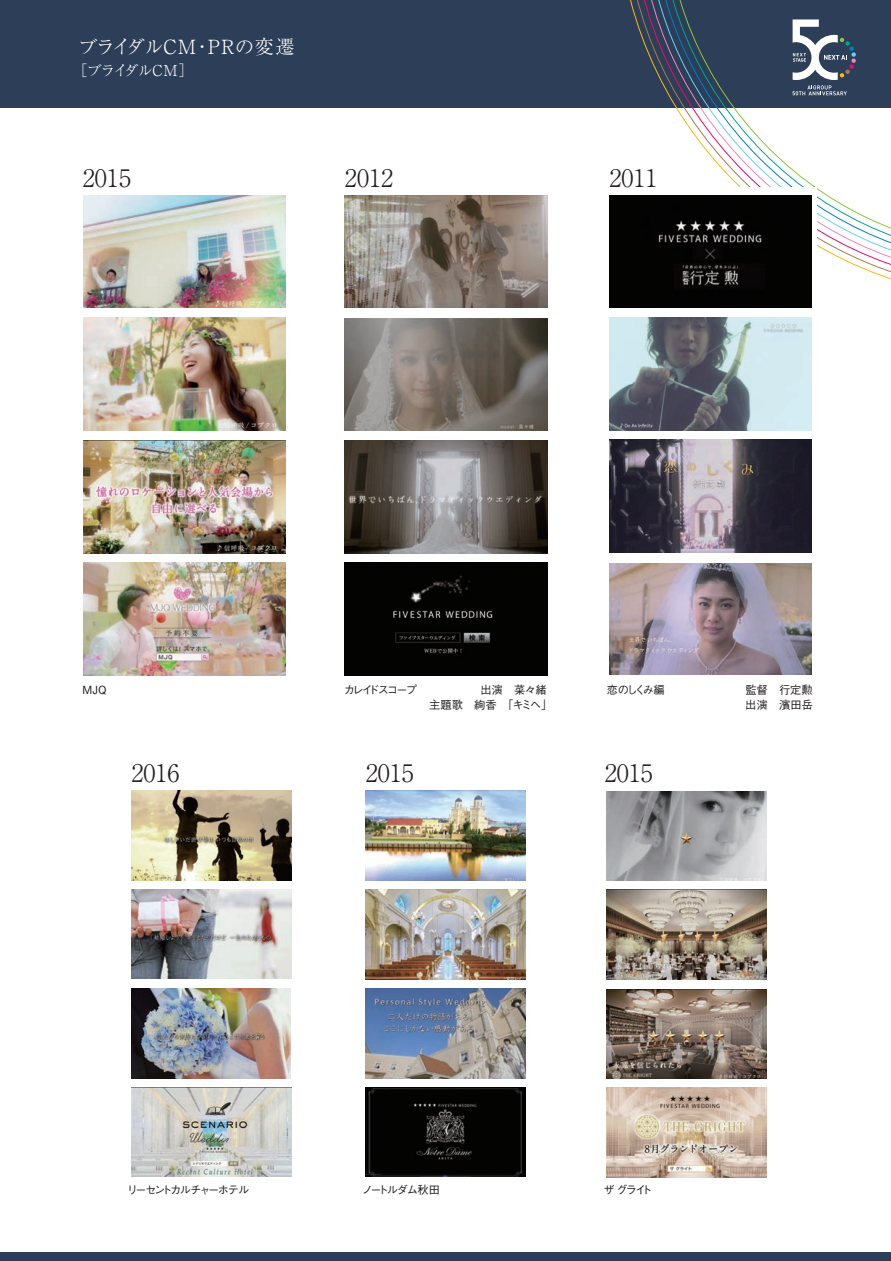
<style>
.page{position:relative;width:891px;height:1261px;background:#fff}
.page>*{position:absolute;margin:0;border:0;box-sizing:border-box;transform-origin:0 0}
.t1{font:300 24.15px "Ryumin Pro";color:#231f20}
.t2{font:300 19.5px "Ryumin Pro";color:#fff}
.t3{font:300 15px "Ryumin Pro";letter-spacing:-.08em;color:#fff}
.t4{font:500 11.25px "Gothic BBB Pro";letter-spacing:-.14em;color:#231f20}
.t5{font:500 11.25px "Gothic BBB Pro";letter-spacing:-.165em;color:#231f20}
.t6{font:500 11.25px/15px "Gothic BBB Pro";letter-spacing:-.005em;color:#231f20}
.t7{font:500 11.25px "Gothic BBB Pro";letter-spacing:-.17em;color:#231f20}
</style>
<div class="page">
<div style="left:0;top:0;width:891px;height:108px;background:#2d3e58"></div>
<svg style="left:657px;top:0;width:234px;height:259px"></svg>
<svg style="left:664px;top:0;width:227px;height:253px"></svg>
<div style="left:625px;top:187px;width:191px;height:98px;background:#fff"></div>
<svg style="left:792px;top:19px;width:64px;height:76px"></svg>
<img style="left:609px;top:440px;width:203px;height:112px">
<img style="left:609px;top:195px;width:203px;height:113px">
<img style="left:609px;top:317px;width:203px;height:113px">
<img style="left:609px;top:564px;width:203px;height:110px">
<img style="left:366px;top:791px;width:159px;height:89px">
<img style="left:366px;top:889px;width:159px;height:90px">
<img style="left:366px;top:988px;width:159px;height:90px">
<img style="left:366px;top:1087px;width:159px;height:90px">
<img style="left:131px;top:791px;width:160px;height:89px">
<img style="left:131px;top:890px;width:160px;height:88px">
<img style="left:131px;top:988px;width:160px;height:90px">
<img style="left:131px;top:1087px;width:160px;height:89px">
<img style="left:606px;top:792px;width:160px;height:89px">
<img style="left:606px;top:890px;width:160px;height:89px">
<img style="left:606px;top:989px;width:160px;height:89px">
<img style="left:606px;top:1087px;width:160px;height:90px">
<img style="left:345px;top:563px;width:202px;height:112px">
<img style="left:345px;top:441px;width:202px;height:112px">
<img style="left:345px;top:318px;width:202px;height:112px">
<img style="left:345px;top:195px;width:202px;height:113px">
<img style="left:83px;top:563px;width:203px;height:112px">
<img style="left:83px;top:441px;width:203px;height:112px">
<img style="left:83px;top:317px;width:203px;height:113px">
<img style="left:83px;top:195px;width:203px;height:113px">
<div style="left:0;top:1252px;width:891px;height:9px;background:#2d3e58"></div>
<h2 class="t2" style="left:78px;top:31px;width:218px">ブライダルCM・PRの変遷</h2>
<h3 class="t3" style="left:72px;top:59px;width:123px">［ブライダルCM］</h3>
<h1 class="t1" style="left:83px;top:159px;width:50px">2015</h1>
<h1 class="t1" style="left:345px;top:159px;width:50px">2012</h1>
<h1 class="t1" style="left:609px;top:159px;width:50px">2011</h1>
<p class="t4" style="left:83px;top:681px;width:25px">MJQ</p>
<p class="t7" style="left:344px;top:681px;width:75px">カレイドスコープ</p>
<p class="t4" style="left:480px;top:681px;width:68px">出演　菜々緒</p>
<p class="t4" style="left:607px;top:681px;width:59px">恋のしくみ編</p>
<p class="t4" style="left:429px;top:696px;width:125px">主題歌　絢香　「キミへ」</p>
<h1 class="t1" style="left:131px;top:754px;width:50px">2016</h1>
<h1 class="t1" style="left:366px;top:754px;width:50px">2015</h1>
<h1 class="t1" style="left:605px;top:754px;width:50px">2015</h1>
<p class="t6" style="left:745px;top:681px;width:69px">監督　行定勲出演 濱田岳</p>
<p class="t5" style="left:127px;top:1181px;width:124px">リーセントカルチャーホテル</p>
<p class="t4" style="left:362px;top:1181px;width:80px">ノートルダム秋田</p>
<p class="t4" style="left:603px;top:1181px;width:50px">ザ グライト</p>
</div>
